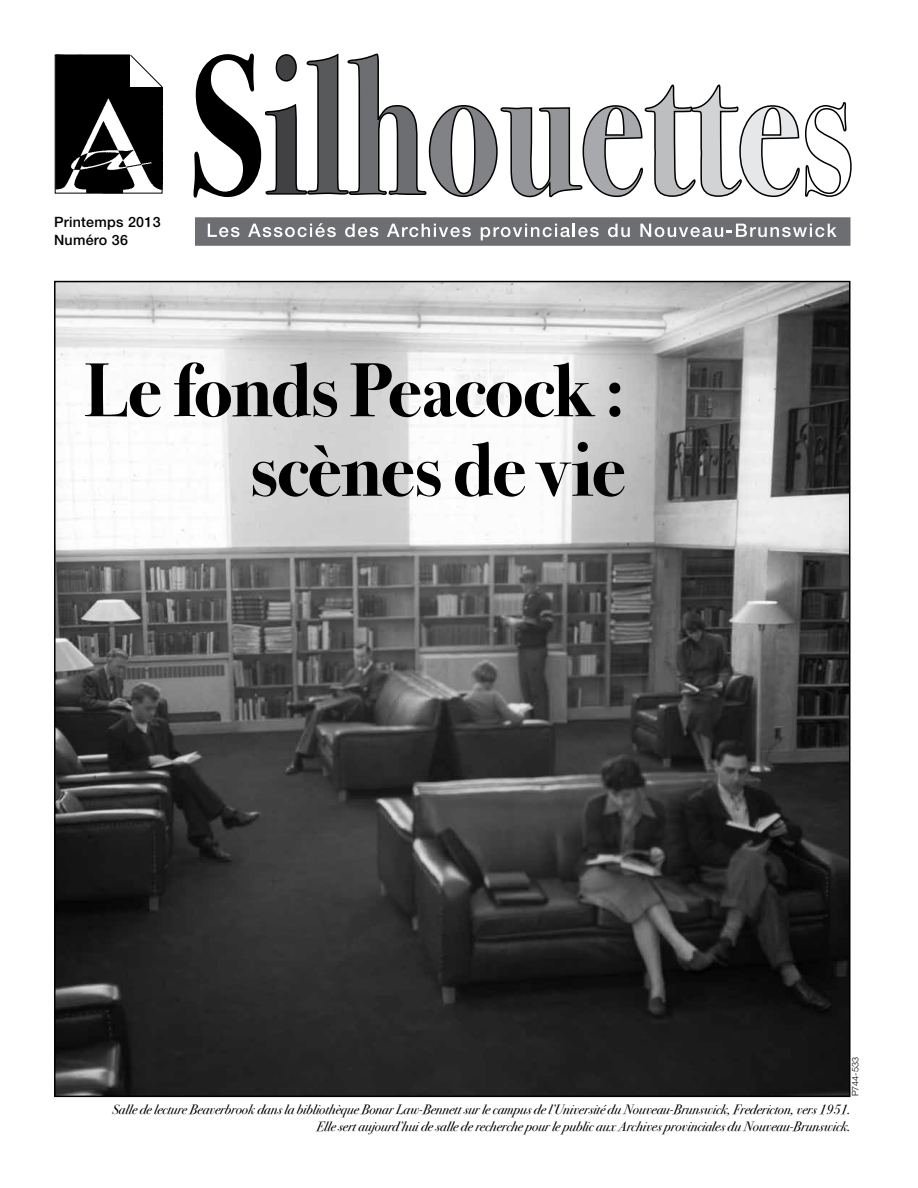
<style>
.page{position:relative;width:918px;height:1188px;background:#fff}
.page>*{position:absolute;margin:0;border:0;box-sizing:border-box;transform-origin:0 0}
.t1{font:197.4px "Bodoni Svty Two OSITCTT Bold";color:#000;scale:.74 1}
.t2{font:76.5px/79.5px "Bodoni Svty Two OSITCTT Bold";letter-spacing:-.015em;color:#000;text-align:right}
.t3{font:500 14.25px/17.2px "Helvetica Neue";letter-spacing:.02em;color:#000}
.t4{font:13.5px/16.5px "Bodoni Svty Two ITCTT Book Ita";color:#000;text-align:right}
.t5{font:300 9px "Helvetica Neue";color:#000}
.s1{color:#414042}
.s2{color:#58595b}
.s3{color:#6d6e71}
.s4{color:#808285}
.s5{color:#939598}
.s6{color:#a7a9ac}
.s7{color:#bcbec0}
.s8{color:#d1d3d4}
.s9{color:#e6e7e8}
.s10{color:#fff}
</style>
<div class="page">
<img style="left:57px;top:284px;width:790px;height:810px">
<img style="left:54px;top:54px;width:109px;height:140px">
<div style="left:55px;top:55px;width:107px;height:139px;border:1px solid #000"></div>
<svg style="left:129px;top:54px;width:34px;height:34px"></svg>
<div style="left:86px;top:63px;width:16px;height:11px;background:#000;border-radius:50%"></div>
<svg style="left:85px;top:102px;width:6px;height:6px"></svg>
<svg style="left:98px;top:140px;width:9px;height:5px"></svg>
<svg style="left:146px;top:116px;width:4px;height:3px"></svg>
<svg style="left:57px;top:80px;width:5px;height:9px"></svg>
<svg style="left:62px;top:100px;width:5px;height:4px"></svg>
<svg style="left:193px;top:53px;width:659px;height:145px"></svg>
<div style="left:195px;top:217px;width:656px;height:29px;background:#6d6e71"></div>
<svg style="left:208px;top:224px;width:32px;height:13px"></svg>
<svg style="left:248px;top:223px;width:88px;height:14px"></svg>
<svg style="left:345px;top:224px;width:33px;height:13px"></svg>
<svg style="left:387px;top:224px;width:84px;height:13px"></svg>
<svg style="left:481px;top:224px;width:118px;height:16px"></svg>
<svg style="left:608px;top:224px;width:22px;height:13px"></svg>
<svg style="left:640px;top:224px;width:197px;height:13px"></svg>
<p class="t3" style="left:54px;top:214px;width:108px">Printemps 2013<br>Numéro 36</p>
<h1 class="t1" style="left:191px;top:11px;width:895px">S<span class="s1">i</span><span class="s2">l</span><span class="s3">h</span><span class="s4">o</span><span class="s5">u</span><span class="s6">e</span><span class="s7">t</span><span class="s8">t</span><span class="s9">e</span><span class="s10">s</span></h1>
<h2 class="t2" style="left:85px;top:352px;width:542px">Le fonds Peacock : scènes de vie</h2>
<p class="t5" style="left:850px;top:1096px;width:41px;rotate:-90deg">P744-533</p>
<p class="t4" style="left:113px;top:1102px;width:739px">Salle de lecture Beaverbrook dans la bibliothèque Bonar Law-Bennett sur le campus de l’Université du Nouveau-Brunswick, Fredericton, vers 1951.<br>Elle sert aujourd’hui de salle de recherche pour le public aux Archives provinciales du Nouveau-Brunswick.</p>
</div>
